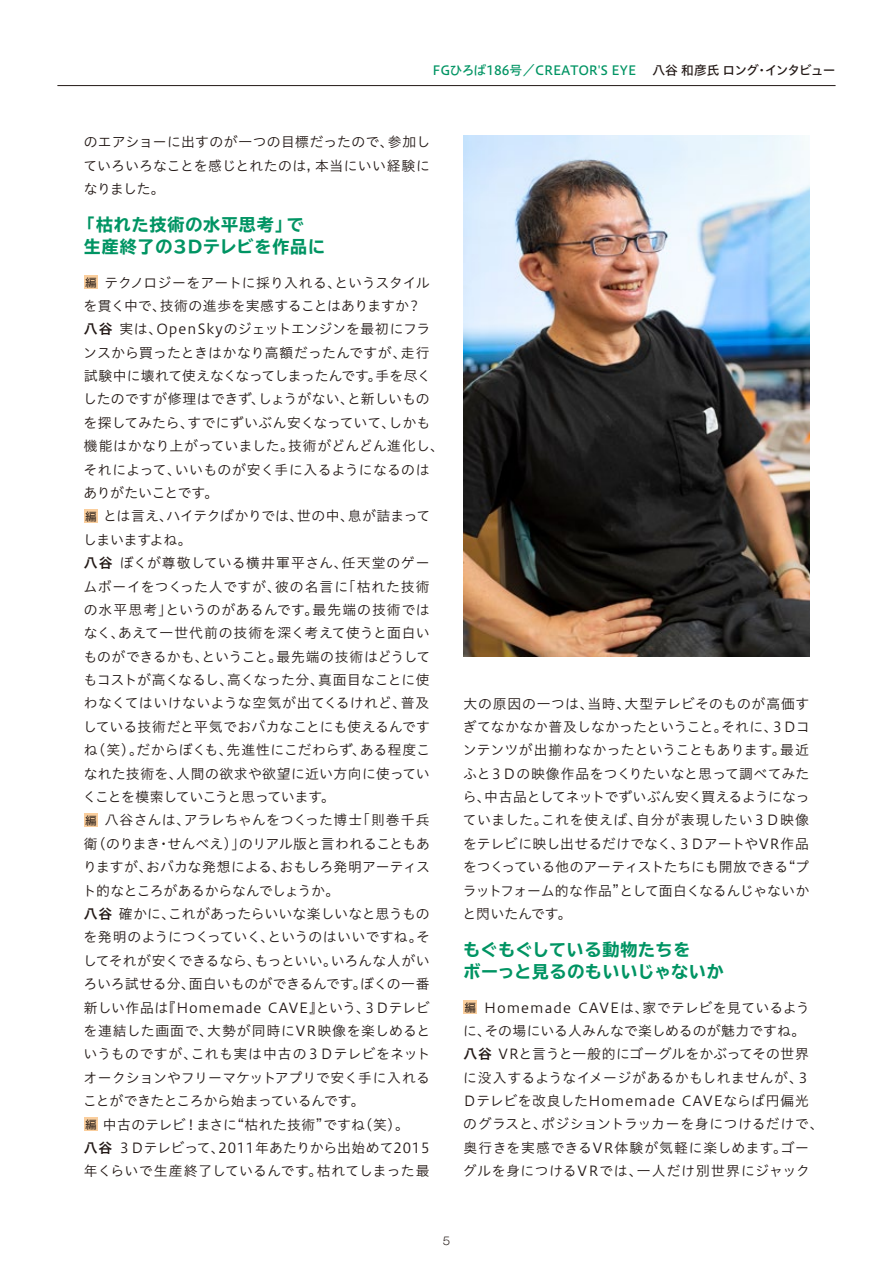
<style>
.page{position:relative;width:893px;height:1263px;background:#fff}
.page>*{position:absolute;margin:0;border:0;box-sizing:border-box;transform-origin:0 0}
.t1{font:700 expanded 16.95px/21.3px "TBUD Go Std";letter-spacing:.05em;color:#009463}
.t2{font:13.8px/23.4px "Hiragino UD Sans Std W3";letter-spacing:.015em;color:#221815;text-align:justify}
.t3{font:12.75px "Hiragino UD Sans Std W5";letter-spacing:-.015em;color:#009463}
.t4{font:300 10.65px "Gothic MB101 Pro";color:#221815}
.s1{color:#221815}
.s2{font-family:"Hiragino UD Sans Std W4";font-size:11.7px}
.s3{font-family:"Hiragino UD Sans Std W6"}
</style>
<div class="page">
<hr style="left:57px;top:85px;width:779px;height:1px;background:#221815">
<div style="left:84px;top:275px;width:14px;height:14px;background:#face9d"></div>
<div style="left:84px;top:509px;width:14px;height:14px;background:#face9d"></div>
<div style="left:84px;top:813px;width:14px;height:14px;background:#face9d"></div>
<div style="left:84px;top:1117px;width:14px;height:14px;background:#face9d"></div>
<div style="left:463px;top:1000px;width:14px;height:14px;background:#face9d"></div>
<img style="left:463px;top:135px;width:346px;height:521px">
<p class="t3" style="left:433px;top:60px;width:404px">FGひろば186号／CREATOR'S EYE　 <span class="s1">八谷 和彦氏 ロング・インタビュー</span></p>
<p class="t2" style="left:83px;top:129px;width:348px">のエアショーに出すのが一つの目標だったので、参加していろいろなことを感じとれたのは，本当にいい経験になりました。</p>
<p class="t1" style="left:84px;top:215px;width:243px;text-indent:-6px">「枯れた技術の水平思考」で<br>生産終了の3Dテレビを作品に</p>
<p class="t2" style="left:83px;top:270px;width:363px;text-align:left"><span class="s2">編</span> テクノロジーをアートに採り入れる、というスタイルを貫く中で、技術の進歩を実感することはありますか？<br><span class="s3">八谷</span> 実は、OpenSkyのジェットエンジンを最初にフランスから買ったときはかなり高額だったんですが、走行試験中に壊れて使えなくなってしまったんです。手を尽くしたのですが修理はできず、しょうがない、と新しいものを探してみたら、すでにずいぶん安くなっていて、しかも機能はかなり上がっていました。技術がどんどん進化し、それによって、いいものが安く手に入るようになるのはありがたいことです。<br><span class="s2">編</span> とは言え、ハイテクばかりでは、世の中、息が詰まってしまいますよね。<br><span class="s3">八谷</span> ぼくが尊敬している横井軍平さん、任天堂のゲームボーイをつくった人ですが、彼の名言に「枯れた技術の水平思考」というのがあるんです。最先端の技術ではなく、あえて一世代前の技術を深く考えて使うと面白いものができるかも、ということ。最先端の技術はどうしてもコストが高くなるし、高くなった分、真面目なことに使わなくてはいけないような空気が出てくるけれど、普及している技術だと平気でおバカなことにも使えるんですね（笑）。だからぼくも、先進性にこだわらず、ある程度こなれた技術を、人間の欲求や欲望に近い方向に使っていくことを模索していこうと思っています。<br><span class="s2">編</span> 八谷さんは、アラレちゃんをつくった博士「則巻千兵衛（のりまき・せんべえ）」のリアル版と言われることもありますが、おバカな発想による、おもしろ発明アーティスト的なところがあるからなんでしょうか。<br><span class="s3">八谷</span> 確かに、これがあったらいいな楽しいなと思うものを発明のようにつくっていく、というのはいいですね。そしてそれが安くできるなら、もっといい。いろんな人がいろいろ試せる分、面白いものができるんです。ぼくの一番新しい作品は『Homemade CAVE』という、３Ｄテレビを連結した画面で、大勢が同時にVR映像を楽しめるというものですが、これも実は中古の３Ｄテレビをネットオークションやフリーマケットアプリで安く手に入れることができたところから始まっているんです。<br><span class="s2">編</span> 中古のテレビ！まさに“枯れた技術”ですね（笑）。<br><span class="s3">八谷</span> ３Ｄテレビって、2011年あたりから出始めて2015年くらいで生産終了しているんです。枯れてしまった最</p>
<p class="t2" style="left:463px;top:691px;width:348px">大の原因の一つは、当時、大型テレビそのものが高価すぎてなかなか普及しなかったということ。それに、３Dコンテンツが出揃わなかったということもあります。最近ふと３Ｄの映像作品をつくりたいなと思って調べてみたら、中古品としてネットでずいぶん安く買えるようになっていました。これを使えば、自分が表現したい３Ｄ映像をテレビに映し出せるだけでなく、３ＤアートやVR作品をつくっている他のアーティストたちにも開放できる“プラットフォーム的な作品”として面白くなるんじゃないかと閃いたんです。</p>
<p class="t1" style="left:463px;top:940px;width:262px">もぐもぐしている動物たちを<br>ボーっと見るのもいいじゃないか</p>
<p class="t2" style="left:463px;top:995px;width:362px;text-align:left"><span class="s2">編</span> Homemade CAVEは、家でテレビを見ているように、その場にいる人みんなで楽しめるのが魅力ですね。<br><span class="s3">八谷</span> VRと言うと一般的にゴーグルをかぶってその世界に没入するようなイメージがあるかもしれませんが、３<br>Ｄテレビを改良したHomemade CAVEならば円偏光のグラスと、ポジショントラッカーを身につけるだけで、奥行きを実感できるVR体験が気軽に楽しめます。ゴーグルを身につけるVRでは、一人だけ別世界にジャック</p>
<p class="t4" style="left:443px;top:1232px;width:9px">5</p>
</div>
